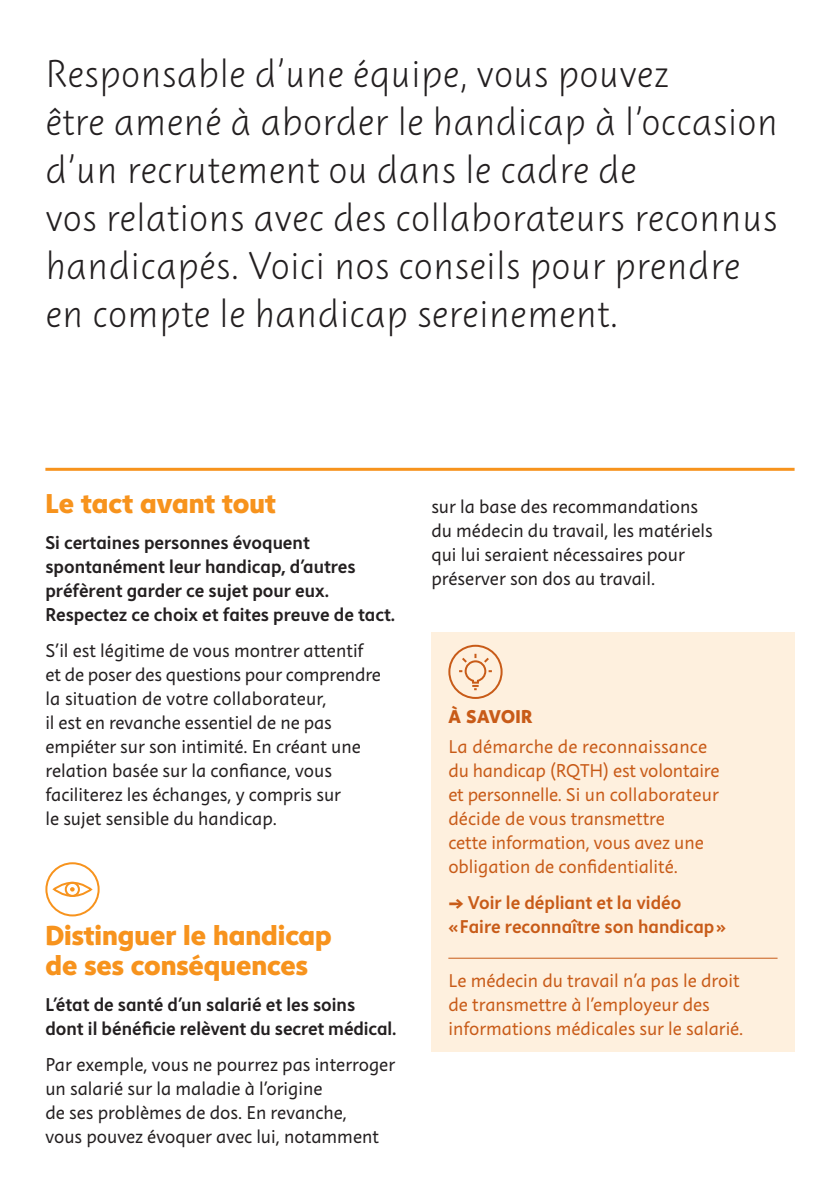
<style>
.page{position:relative;width:840px;height:1191px;background:#fff}
.page>*{position:absolute;margin:0;border:0;box-sizing:border-box;transform-origin:0 0}
.t1{font:40px/48px "Instant 2 Quick";color:#231f20}
.t2{font:800 28px/30px "Instant 5";color:#f7931d}
.t3{font:19px/24px "Instant 3";color:#231f20}
.t4{font:19px/24px "Instant 3";color:#c85b18}
.t5{font:19px/24px "Instant 4 Slow";color:#231f20}
.t6{font:19px/24px "Instant 4 Slow";color:#c85b18}
.t7{font:800 19px "Instant 5";letter-spacing:.02em;color:#c85b18}
.s1{font-family:"Instant 5";font-weight:800}
</style>
<div class="page">
<hr style="left:45px;top:468px;width:749px;height:3px;background:#f7931d">
<div style="left:431px;top:633px;width:363px;height:419px;background:#fef0de"></div>
<hr style="left:448px;top:957px;width:329px;height:1px;background:#c85b18">
<svg style="left:457px;top:652px;width:36px;height:39px"></svg>
<div style="left:448px;top:645px;width:54px;height:54px;border:2px solid #c85b18;border-radius:50%"></div>
<div style="left:45px;top:862px;width:55px;height:54px;border:2px solid #f7931d;border-radius:50%"></div>
<svg style="left:52px;top:881px;width:41px;height:16px"></svg>
<p class="t1" style="left:45px;top:50px;width:734px">Responsable d’une équipe, vous pouvez<br>être amené à aborder le handicap à l’occasion d’un recrutement ou dans le cadre de<br>vos relations avec des collaborateurs reconnus handicapés. Voici nos conseils pour prendre en compte le handicap sereinement.</p>
<h2 class="t2" style="left:45px;top:488px;width:232px">Le tact avant tout</h2>
<p class="t5" style="left:45px;top:530px;width:351px">Si certaines personnes évoquent spontanément leur handicap, d’autres préfèrent garder ce sujet pour eux.<br>Respectez ce choix et faites preuve de tact.</p>
<p class="t3" style="left:45px;top:638px;width:337px">S’il est légitime de vous montrer attentif et de poser des questions pour comprendre la situation de votre collaborateur,<br>il est en revanche essentiel de ne pas empiéter sur son intimité. En créant une relation basée sur la confiance, vous faciliterez les échanges, y compris sur<br>le sujet sensible du handicap.</p>
<h2 class="t2" style="left:45px;top:920px;width:288px">Distinguer le handicap de ses conséquences</h2>
<p class="t5" style="left:45px;top:992px;width:352px">L’état de santé d’un salarié et les soins dont il bénéficie relèvent du secret médical.</p>
<p class="t3" style="left:45px;top:1052px;width:351px">Par exemple, vous ne pourrez pas interroger un salarié sur la maladie à l’origine<br>de ses problèmes de dos. En revanche,<br>vous pouvez évoquer avec lui, notamment</p>
<p class="t3" style="left:431px;top:494px;width:283px">sur la base des recommandations du médecin du travail, les matériels qui lui seraient nécessaires pour préserver son dos au travail.</p>
<p class="t7" style="left:448px;top:703px;width:86px">À SAVOIR</p>
<p class="t4" style="left:448px;top:734px;width:272px">La démarche de reconnaissance du handicap (RQTH) est volontaire et personnelle. Si un collaborateur décide de vous transmettre<br>cette information, vous avez une obligation de confidentialité.</p>
<p class="t6" style="left:448px;top:890px;width:279px"><span class="s1">→</span> Voir le dépliant et la vidéo<br>« Faire reconnaître son handicap »</p>
<p class="t4" style="left:448px;top:968px;width:296px">Le médecin du travail n’a pas le droit de transmettre à l’employeur des informations médicales sur le salarié.</p>
</div>
